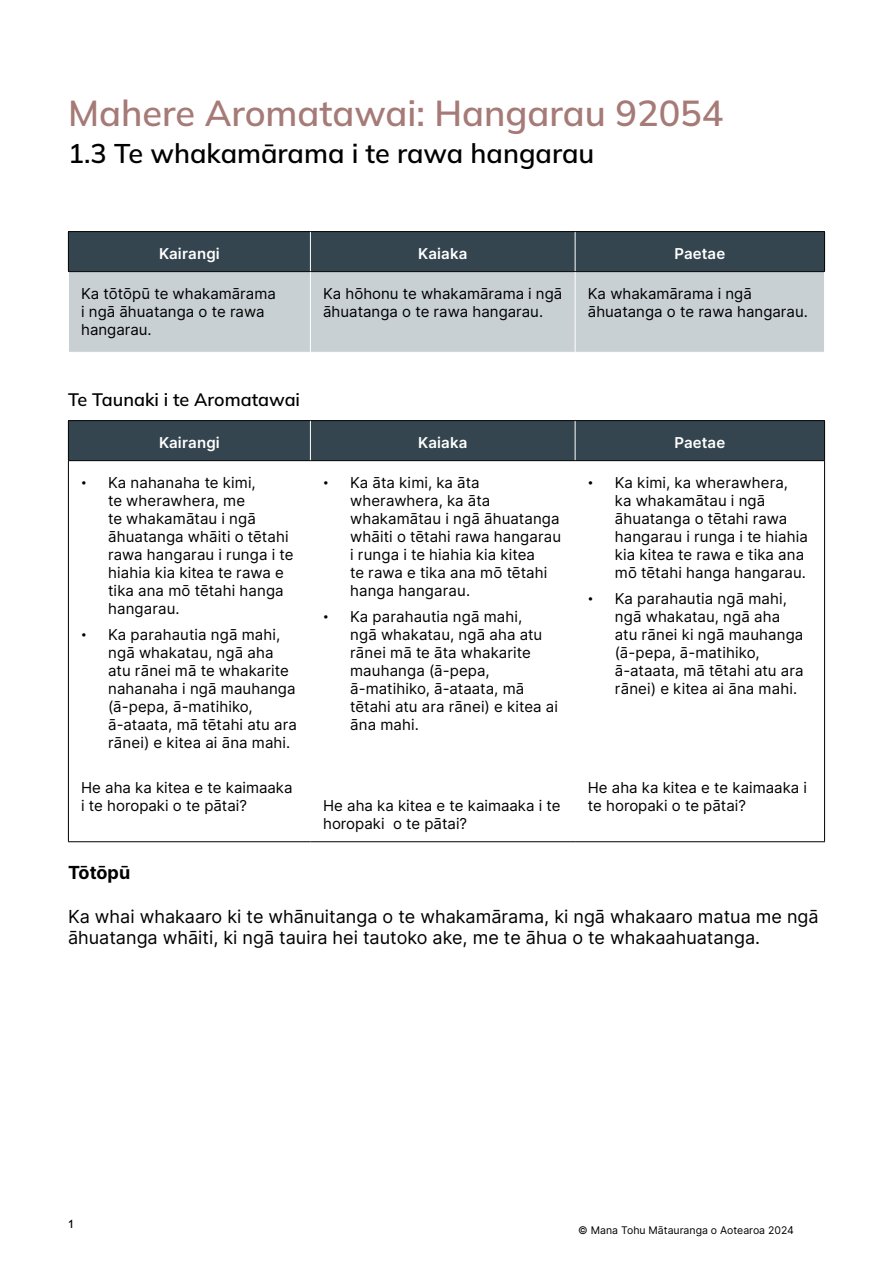
<style>
.page{position:relative;width:893px;height:1263px;background:#fff}
.page>*{position:absolute;margin:0;border:0;box-sizing:border-box;transform-origin:0 0}
.t1{font:600 36px "Mulish";color:#a67b77}
.t2{font:600 27px "Mulish";color:#000}
.t3{font:18px/21.6px "Inter";color:#000}
.t4{font:600 18px "Mulish";color:#000}
.t5{font:700 18px "Inter";color:#000}
.t6{font:15px/18px "Inter";letter-spacing:.005em;color:#000}
.t7{font:600 15px "Inter";letter-spacing:.01em;color:#fff}
.t8{font:500 12px "Gill Sans Nova";color:#000}
.t9{font:10.5px "Inter";color:#000}
.s1{font-family:"Gill Sans Nova"}
</style>
<div class="page">
<div style="left:69px;top:232px;width:755px;height:39px;background:#34454f"></div>
<div style="left:69px;top:272px;width:755px;height:80px;background:#c9d0d4"></div>
<hr style="left:310px;top:232px;width:1px;height:39px;background:#fff">
<hr style="left:575px;top:232px;width:1px;height:39px;background:#fff">
<hr style="left:68px;top:232px;width:1px;height:39px;background:#000">
<hr style="left:68px;top:231px;width:242px;height:1px;background:#000">
<hr style="left:68px;top:271px;width:242px;height:1px;background:#000">
<hr style="left:310px;top:231px;width:265px;height:1px;background:#000">
<hr style="left:310px;top:271px;width:265px;height:1px;background:#000">
<hr style="left:575px;top:231px;width:250px;height:1px;background:#000">
<hr style="left:824px;top:232px;width:1px;height:39px;background:#000">
<hr style="left:575px;top:271px;width:250px;height:1px;background:#000">
<hr style="left:310px;top:272px;width:1px;height:80px;background:#fff">
<hr style="left:575px;top:272px;width:1px;height:80px;background:#fff">
<div style="left:69px;top:421px;width:755px;height:39px;background:#34454f"></div>
<hr style="left:310px;top:421px;width:1px;height:39px;background:#fff">
<hr style="left:575px;top:421px;width:1px;height:39px;background:#fff">
<hr style="left:68px;top:421px;width:1px;height:39px;background:#000">
<hr style="left:68px;top:461px;width:1px;height:380px;background:#000">
<hr style="left:68px;top:420px;width:242px;height:1px;background:#000">
<hr style="left:68px;top:460px;width:242px;height:1px;background:#000">
<hr style="left:68px;top:841px;width:242px;height:1px;background:#000">
<hr style="left:310px;top:420px;width:265px;height:1px;background:#000">
<hr style="left:310px;top:460px;width:265px;height:1px;background:#000">
<hr style="left:310px;top:841px;width:265px;height:1px;background:#000">
<hr style="left:575px;top:420px;width:250px;height:1px;background:#000">
<hr style="left:824px;top:421px;width:1px;height:39px;background:#000">
<hr style="left:824px;top:461px;width:1px;height:380px;background:#000">
<hr style="left:575px;top:460px;width:250px;height:1px;background:#000">
<hr style="left:575px;top:841px;width:250px;height:1px;background:#000">
<hr style="left:892px;top:0;width:1px;height:1263px;background:#f2eadf">
<h1 class="t1" style="left:68px;top:89px;width:657px">Mahere Aromatawai: Hangarau 92054</h1>
<h2 class="t2" style="left:68px;top:135px;width:528px">1.3 Te whakamārama i te rawa hangarau</h2>
<p class="t7" style="left:159px;top:242px;width:62px">Kairangi</p>
<p class="t7" style="left:418px;top:242px;width:51px">Kaiaka</p>
<p class="t7" style="left:674px;top:242px;width:52px">Paetae</p>
<p class="t6" style="left:81px;top:284px;width:196px">Ka tōtōpū te whakamārama i ngā āhuatanga o te rawa hangarau.</p>
<p class="t6" style="left:323px;top:284px;width:241px">Ka hōhonu te whakamārama i ngā āhuatanga o te rawa hangarau.</p>
<p class="t6" style="left:588px;top:284px;width:221px">Ka whakamārama i ngā āhuatanga o te rawa hangarau.</p>
<p class="t4" style="left:68px;top:387px;width:234px">Te Taunaki i te Aromatawai</p>
<p class="t7" style="left:159px;top:431px;width:62px">Kairangi</p>
<p class="t7" style="left:418px;top:431px;width:51px">Kaiaka</p>
<p class="t7" style="left:674px;top:431px;width:52px">Paetae</p>
<p class="t6" style="left:108px;top:473px;width:187px;text-indent:-27px"><span class="s1">•</span> Ka nahanaha te kimi,<br>te wherawhera, me<br>te whakamātau i ngā āhuatanga whāiti o tētahi rawa hangarau i runga i te hiahia kia kitea te rawa e tika ana mō tētahi hanga hangarau.</p>
<p class="t6" style="left:108px;top:626px;width:190px;text-indent:-27px"><span class="s1">•</span> Ka parahautia ngā mahi, ngā whakatau, ngā aha atu rānei mā te whakarite nahanaha i ngā mauhanga (ā-pepa, ā-matihiko, ā-ataata, mā tētahi atu ara rānei) e kitea ai āna mahi.</p>
<p class="t6" style="left:81px;top:778px;width:213px">He aha ka kitea e te kaimaaka i te horopaki o te pātai?</p>
<p class="t6" style="left:350px;top:473px;width:212px;text-indent:-27px"><span class="s1">•</span> Ka āta kimi, ka āta wherawhera, ka āta whakamātau i ngā āhuatanga whāiti o tētahi rawa hangarau i runga i te hiahia kia kitea<br>te rawa e tika ana mō tētahi hanga hangarau.</p>
<p class="t6" style="left:350px;top:608px;width:209px;text-indent:-27px"><span class="s1">•</span> Ka parahautia ngā mahi,<br>ngā whakatau, ngā aha atu rānei mā te āta whakarite mauhanga (ā-pepa, ā-matihiko, ā-ataata, mā tētahi atu ara rānei) e kitea ai āna mahi.</p>
<p class="t6" style="left:615px;top:473px;width:194px;text-indent:-27px"><span class="s1">•</span> Ka kimi, ka wherawhera, ka whakamātau i ngā āhuatanga o tētahi rawa hangarau i runga i te hiahia kia kitea te rawa e tika ana mō tētahi hanga hangarau.</p>
<p class="t6" style="left:615px;top:590px;width:190px;text-indent:-27px"><span class="s1">•</span> Ka parahautia ngā mahi, ngā whakatau, ngā aha atu rānei ki ngā mauhanga (ā-pepa, ā-matihiko, ā-ataata, mā tētahi atu ara rānei) e kitea ai āna mahi.</p>
<p class="t6" style="left:588px;top:778px;width:221px">He aha ka kitea e te kaimaaka i te horopaki o te pātai?</p>
<p class="t6" style="left:323px;top:796px;width:239px">He aha ka kitea e te kaimaaka i te horopaki o te pātai?</p>
<p class="t5" style="left:68px;top:860px;width:64px">Tōtōpū</p>
<p class="t3" style="left:68px;top:905px;width:752px">Ka whai whakaaro ki te whānuitanga o te whakamārama, ki ngā whakaaro matua me ngā āhuatanga whāiti, ki ngā tauira hei tautoko ake, me te āhua o te whakaahuatanga.</p>
<p class="t8" style="left:68px;top:1217px;width:7px">1</p>
<p class="t9" style="left:578px;top:1222px;width:217px">© Mana Tohu Mātauranga o Aotearoa 2024</p>
</div>
